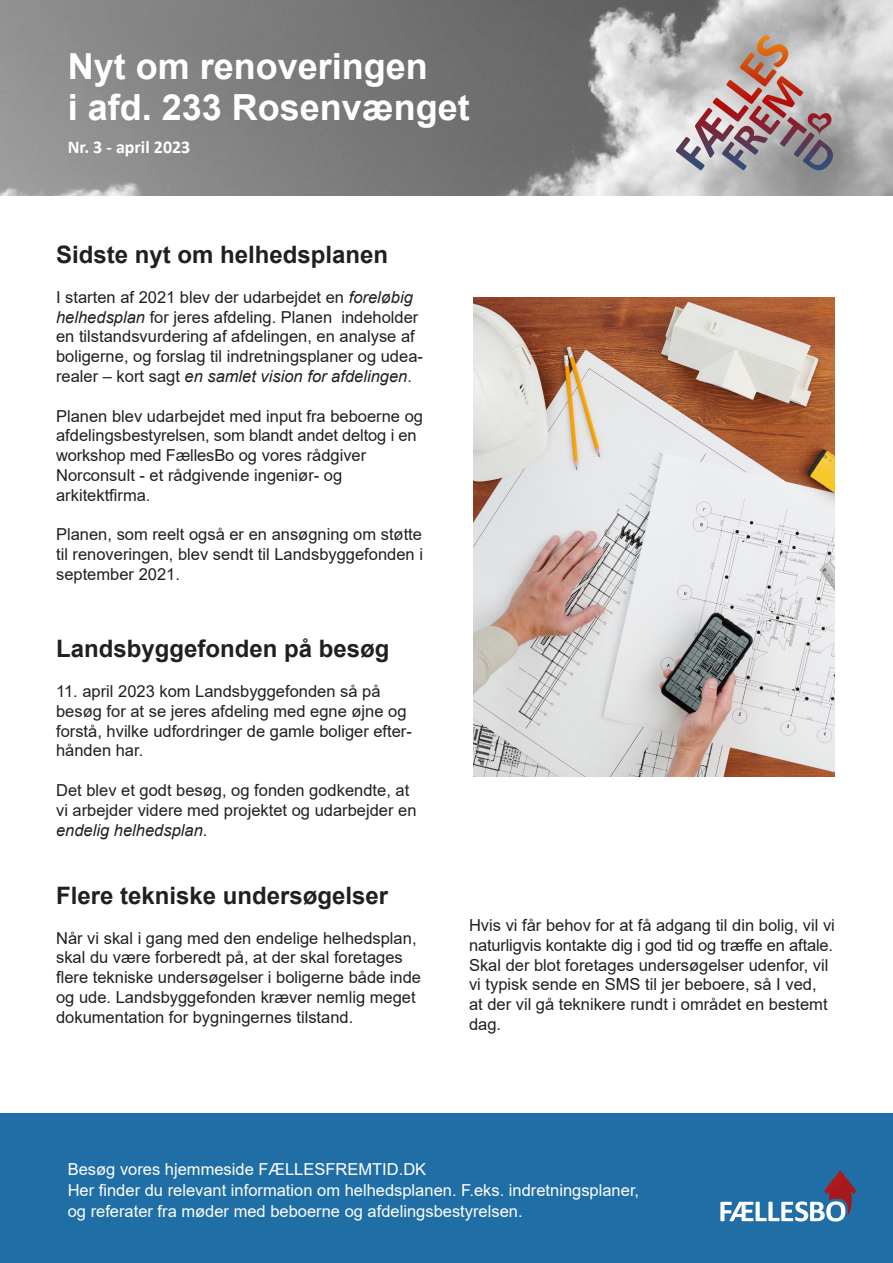
<style>
.page{position:relative;width:893px;height:1263px;background:#fff}
.page>*{position:absolute;margin:0;border:0;box-sizing:border-box;transform-origin:0 0}
.t1{font:700 36px/40.5px "Arial";color:#fff}
.t2{font:700 24px "Arial";color:#231f20}
.t3{font:700 18px "Calibri";color:#fff}
.t4{font:16.5px/19.8px "Arial";color:#231f20}
.t5{font:16.5px/21px "Arial";color:#fff}
.s1{font-style:italic}
</style>
<div class="page">
<img style="left:0;top:0;width:893px;height:196px">
<svg style="left:676px;top:35px;width:157px;height:135px;background:#b5a1a2"></svg>
<div style="left:0;top:1113px;width:893px;height:150px;background:#206ea6"></div>
<svg style="left:720px;top:1170px;width:136px;height:51px"></svg>
<img style="left:474px;top:298px;width:360px;height:478px">
<h1 class="t1" style="left:68px;top:47px;width:404px">Nyt om renoveringen<br>i afd. 233 Rosenvænget</h1>
<p class="t3" style="left:68px;top:134px;width:124px">Nr. 3 - april 2023</p>
<h2 class="t2" style="left:56px;top:238px;width:334px">Sidste nyt om helhedsplanen</h2>
<p class="t4" style="left:56px;top:287px;width:368px">I starten af 2021 blev der udarbejdet en <span class="s1">foreløbig helhedsplan</span> for jeres afdeling. Planen indeholder en tilstandsvurdering af afdelingen, en analyse af boligerne, og forslag til indretningsplaner og udea&shy;realer – kort sagt <span class="s1">en samlet vision for afdelingen</span>.</p>
<p class="t4" style="left:56px;top:406px;width:368px">Planen blev udarbejdet med input fra beboerne og afdelingsbestyrelsen, som blandt andet deltog i en workshop med FællesBo og vores rådgiver Norconsult - et rådgivende ingeniør- og arkitektfirma.</p>
<p class="t4" style="left:56px;top:525px;width:368px;text-align:justify">Planen, som reelt også er en ansøgning om støtte til renoveringen, blev sendt til Landsbyggefonden i september 2021.</p>
<h2 class="t2" style="left:56px;top:632px;width:335px">Landsbyggefonden på besøg</h2>
<p class="t4" style="left:56px;top:681px;width:357px">11. april 2023 kom Landsbyggefonden så på besøg for at se jeres afdeling med egne øjne og forstå, hvilke udfordringer de gamle boliger efter&shy;hånden har.</p>
<p class="t4" style="left:56px;top:780px;width:362px">Det blev et godt besøg, og fonden godkendte, at vi arbejder videre med projektet og udarbejder en <span class="s1">endelig helhedsplan</span>.</p>
<h2 class="t2" style="left:56px;top:879px;width:334px">Flere tekniske undersøgelser</h2>
<p class="t4" style="left:56px;top:928px;width:366px">Når vi skal i gang med den endelige helhedsplan, skal du være forberedt på, at der skal foretages flere tekniske undersøgelser i boligerne både inde og ude. Landsbyggefonden kræver nemlig meget dokumentation for bygningernes tilstand.</p>
<p class="t4" style="left:469px;top:915px;width:367px">Hvis vi får behov for at få adgang til din bolig, vil vi naturligvis kontakte dig i god tid og træffe en aftale.<br>Skal der blot foretages undersøgelser udenfor, vil vi typisk sende en SMS til jer beboere, så I ved,<br>at der vil gå teknikere rundt i området en bestemt dag.</p>
<p class="t5" style="left:68px;top:1158px;width:573px">Besøg vores hjemmeside FÆLLESFREMTID.DK<br>Her finder du relevant information om helhedsplanen. F.eks. indretningsplaner, og referater fra møder med beboerne og afdelingsbestyrelsen.</p>
</div>
